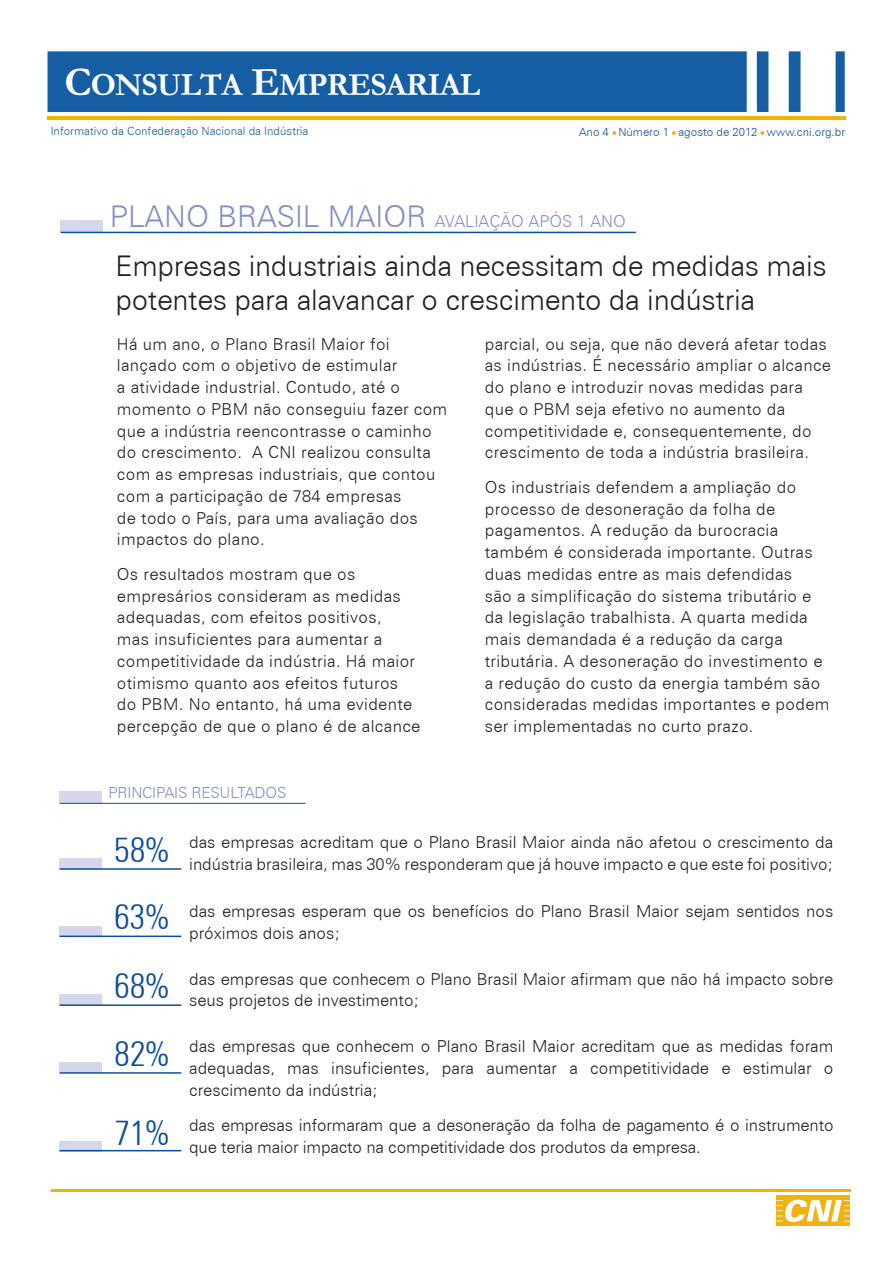
<style>
.page{position:relative;width:893px;height:1263px;background:#fff}
.page>*{position:absolute;margin:0;border:0;box-sizing:border-box;transform-origin:0 0}
.t1{font:300 condensed 34.5px "Zurich BT";color:#0d4da1}
.t2{font:700 32.7px "Garamond";letter-spacing:-.02em;color:#fff}
.t3{font:300 28.5px/34.2px "Zurich BT";letter-spacing:-.01em;color:#231f20}
.corpo_texto{font:300 16.5px/21.8px "Zurich BT";letter-spacing:.02em;color:#231f20}
.corpo_texto-2{font:300 16.5px/21.8px "Zurich BT";color:#231f20}
.corpo_texto-3{font:300 16.5px/21.8px "Zurich BT";letter-spacing:-.01em;color:#231f20}
.t4{font:300 16.5px "Zurich BT";color:#838fc7}
.graficos{font:300 15.3px "Zurich BT";letter-spacing:-.01em;color:#838fc7}
.t5{font:300 11.4px "Zurich BT";color:#165ea4}
.t6{font:300 11.4px "Zurich BT";color:#0d4da1}
.s1{font-size:40.8px}
.s2{font-size:30px}
</style>
<div class="page">
<svg style="left:48px;top:51px;width:797px;height:61px;background:#2a6cac"></svg>
<hr style="left:48px;top:116px;width:798px;height:4px;background:#efb211">
<svg style="left:612px;top:131px;width:4px;height:4px"></svg>
<svg style="left:672px;top:131px;width:4px;height:4px"></svg>
<svg style="left:760px;top:131px;width:4px;height:4px"></svg>
<div style="left:60px;top:791px;width:42px;height:12px;background:#d4d6eb"></div>
<div style="left:61px;top:221px;width:42px;height:11px;background:#d4d6eb"></div>
<hr style="left:60px;top:803px;width:246px;height:1px;background:#0d4da1">
<hr style="left:61px;top:232px;width:575px;height:1px;background:#0d4da1">
<div style="left:60px;top:859px;width:42px;height:10px;background:#d4d6eb"></div>
<hr style="left:60px;top:868px;width:121px;height:2px;background:#0d4da1">
<div style="left:60px;top:995px;width:42px;height:10px;background:#d4d6eb"></div>
<div style="left:60px;top:926px;width:42px;height:10px;background:#d4d6eb"></div>
<hr style="left:60px;top:1004px;width:121px;height:2px;background:#0d4da1">
<hr style="left:60px;top:935px;width:121px;height:2px;background:#0d4da1">
<div style="left:60px;top:1062px;width:42px;height:11px;background:#d4d6eb"></div>
<hr style="left:60px;top:1072px;width:121px;height:2px;background:#0d4da1">
<div style="left:60px;top:1141px;width:42px;height:10px;background:#d4d6eb"></div>
<hr style="left:60px;top:1150px;width:121px;height:1px;background:#0d4da1">
<div style="left:776px;top:1196px;width:74px;height:30px;background:#efb211"></div>
<svg style="left:776px;top:1200px;width:74px;height:22px"></svg>
<hr style="left:51px;top:1189px;width:800px;height:3px;background:#efb211">
<p class="t2" style="left:64px;top:65px;width:417px"><span class="s1">C</span>ONSULTA <span class="s1">E</span>MPRESARIAL</p>
<p class="t5" style="left:51px;top:124px;width:259px">Informativo da Confederação Nacional da Indústria</p>
<p class="t6" style="left:579px;top:125px;width:267px">Ano 4 Número 1 agosto de 2012 www.cni.org.br</p>
<p class="t4" style="left:110px;top:211px;width:518px"><span class="s2">PLANO BRASIL MAIOR</span> AVALIAÇÃO APÓS 1 ANO</p>
<p class="t3" style="left:115px;top:248px;width:713px">Empresas industriais ainda necessitam de medidas mais potentes para alavancar o crescimento da indústria</p>
<p class="corpo_texto" style="left:485px;top:333px;width:348px">parcial, ou seja, que não deverá afetar todas as indústrias. É necessário ampliar o alcance do plano e introduzir novas medidas para que o PBM seja efetivo no aumento da competitividade e, consequentemente, do crescimento de toda a indústria brasileira.</p>
<p class="corpo_texto" style="left:485px;top:476px;width:346px">Os industriais defendem a ampliação do processo de desoneração da folha de pagamentos. A redução da burocracia também é considerada importante. Outras duas medidas entre as mais defendidas<br>são a simplificação do sistema tributário e da legislação trabalhista. A quarta medida mais demandada é a redução da carga tributária. A desoneração do investimento e a redução do custo da energia também são consideradas medidas importantes e podem ser implementadas no curto prazo.</p>
<p class="corpo_texto" style="left:117px;top:333px;width:332px">Há um ano, o Plano Brasil Maior foi lançado com o objetivo de estimular<br>a atividade industrial. Contudo, até o momento o PBM não conseguiu fazer com que a indústria reencontrasse o caminho do crescimento. A CNI realizou consulta com as empresas industriais, que contou com a participação de 784 empresas<br>de todo o País, para uma avaliação dos impactos do plano.</p>
<p class="corpo_texto" style="left:117px;top:563px;width:305px">Os resultados mostram que os empresários consideram as medidas adequadas, com efeitos positivos,<br>mas insuficientes para aumentar a competitividade da indústria. Há maior otimismo quanto aos efeitos futuros do PBM. No entanto, há uma evidente percepção de que o plano é de alcance</p>
<p class="graficos" style="left:108px;top:784px;width:180px">PRINCIPAIS RESULTADOS</p>
<p class="corpo_texto-2" style="left:189px;top:831px;width:646px">das empresas acreditam que o Plano Brasil Maior ainda não afetou o crescimento da indústria brasileira, mas 30% responderam que já houve impacto e que este foi positivo;</p>
<p class="t1" style="left:114px;top:828px;width:56px">58%</p>
<p class="t1" style="left:114px;top:896px;width:56px">63%</p>
<p class="t1" style="left:114px;top:965px;width:56px">68%</p>
<p class="corpo_texto-2" style="left:189px;top:900px;width:646px">das empresas esperam que os benefícios do Plano Brasil Maior sejam sentidos nos próximos dois anos;</p>
<p class="corpo_texto-2" style="left:189px;top:968px;width:646px">das empresas que conhecem o Plano Brasil Maior afirmam que não há impacto sobre seus projetos de investimento;</p>
<p class="t1" style="left:114px;top:1033px;width:56px">82%</p>
<p class="corpo_texto" style="left:189px;top:1035px;width:646px;text-align:justify">das empresas que conhecem o Plano Brasil Maior acreditam que as medidas foram adequadas, mas insuficientes, para aumentar a competitividade e estimular o crescimento da indústria;</p>
<p class="t1" style="left:114px;top:1111px;width:56px">71%</p>
<p class="corpo_texto-3" style="left:189px;top:1114px;width:646px">das empresas informaram que a desoneração da folha de pagamento é o instrumento que teria maior impacto na competitividade dos produtos da empresa.</p>
</div>
